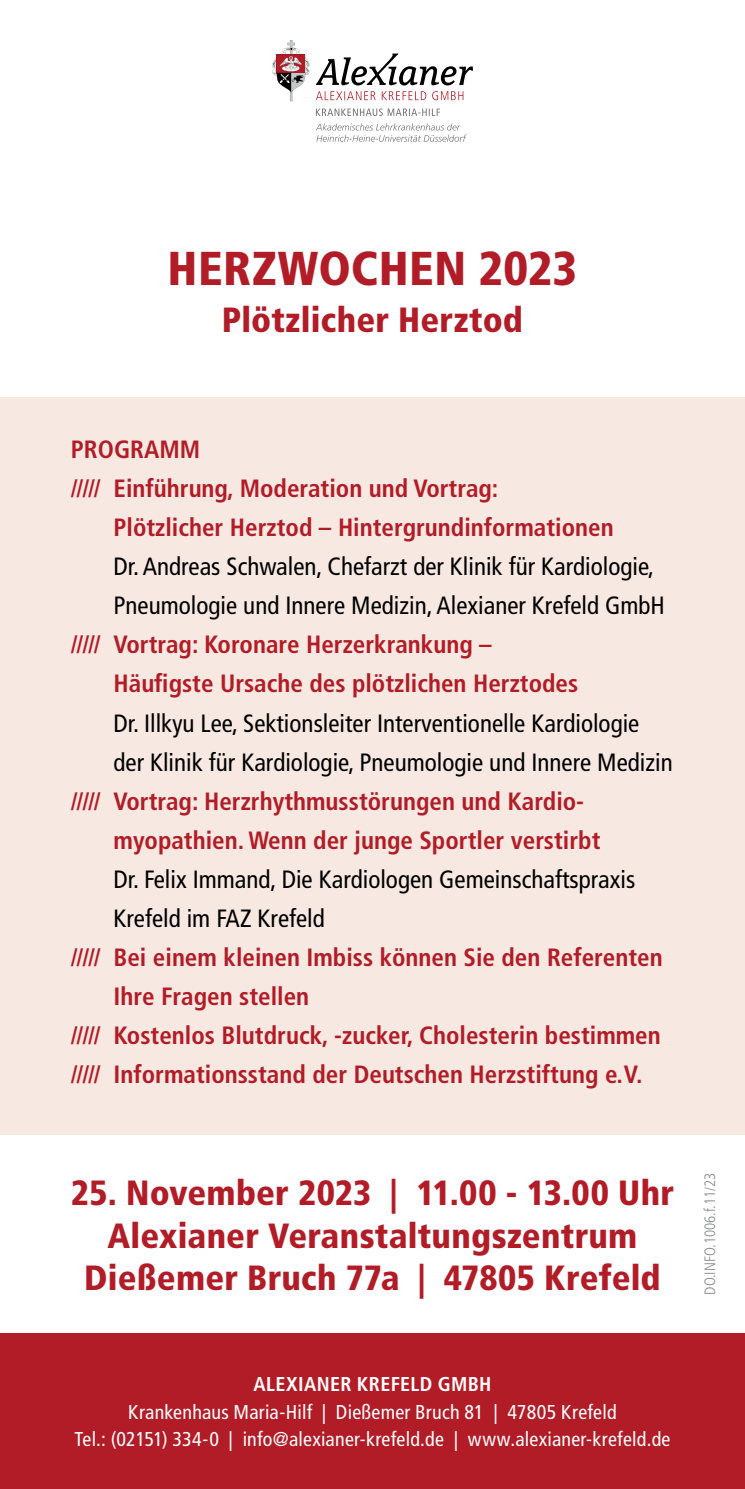
<style>
.page{position:relative;width:745px;height:1489px;background:#fff}
.page>*{position:absolute;margin:0;border:0;box-sizing:border-box;transform-origin:0 0}
.t1{font:900 condensed 47.5px "Frutiger LT Std";letter-spacing:.01em;color:#b21c27}
.t2{font:900 condensed 35px/42.5px "Frutiger LT Std";letter-spacing:.005em;color:#b21c27;text-align:center}
.t3{font:700 condensed 25px/39px "Frutiger LT Std";color:#b21c27}
.t4{font:condensed 25px/39px "Frutiger LT Std";color:#000}
.t5{font:condensed 20px/27.5px "Frutiger LT Std";letter-spacing:.01em;color:#fff;text-align:center}
.t6{font:700 condensed 20px "Frutiger LT Std";letter-spacing:.02em;color:#fff}
.t7{font:300 condensed 15px "Frutiger LT Std";color:#878988}
</style>
<div class="page">
<div style="left:0;top:1332px;width:744px;height:156px;background:#b21c27"></div>
<div style="left:0;top:397px;width:744px;height:737px;background:#f7e8e2"></div>
<svg style="left:272px;top:40px;width:37px;height:61px"></svg>
<svg style="left:316px;top:123px;width:150px;height:19px"></svg>
<svg style="left:316px;top:108px;width:123px;height:8px"></svg>
<svg style="left:316px;top:91px;width:147px;height:9px"></svg>
<svg style="left:316px;top:54px;width:156px;height:31px"></svg>
<h1 class="t1" style="left:167px;top:240px;width:411px">HERZWOCHEN 2023</h1>
<h2 class="t2" style="left:222px;top:299px;width:302px">Plötzlicher Herztod</h2>
<p class="t3" style="left:71px;top:430px;width:131px">PROGRAMM</p>
<p class="t3" style="left:71px;top:469px;width:429px">///// Einführung, Moderation und Vortrag:</p>
<p class="t3" style="left:113px;top:508px;width:501px">Plötzlicher Herztod – Hintergrundinformationen</p>
<p class="t4" style="left:113px;top:547px;width:552px">Dr. Andreas Schwalen, Chefarzt der Klinik für Kardiologie,<br>Pneumologie und Innere Medizin, Alexianer Krefeld GmbH</p>
<p class="t3" style="left:113px;top:625px;width:466px;text-indent:-43px">///// Vortrag: Koronare Herzerkrankung –<br>Häufigste Ursache des plötzlichen Herztodes</p>
<p class="t4" style="left:113px;top:703px;width:560px">Dr. Illkyu Lee, Sektionsleiter Interventionelle Kardiologie der Klinik für Kardiologie, Pneumologie und Innere Medizin</p>
<p class="t3" style="left:113px;top:781px;width:488px;text-indent:-43px">///// Vortrag: Herzrhythmusstörungen und Kardio&shy;myopathien. Wenn der junge Sportler verstirbt</p>
<p class="t4" style="left:113px;top:859px;width:523px">Dr. Felix Immand, Die Kardiologen Gemeinschaftspraxis<br>Krefeld im FAZ Krefeld</p>
<p class="t3" style="left:71px;top:937px;width:592px">///// Bei einem kleinen Imbiss können Sie den Referenten</p>
<p class="t3" style="left:113px;top:976px;width:197px">Ihre Fragen stellen</p>
<p class="t3" style="left:71px;top:1015px;width:591px">///// Kostenlos Blutdruck, -zucker, Cholesterin bestimmen</p>
<p class="t3" style="left:71px;top:1054px;width:572px">///// Informationsstand der Deutschen Herzstiftung e.V.</p>
<h2 class="t2" style="left:71px;top:1171px;width:604px">25. November 2023 | 11.00 - 13.00 Uhr<br>Alexianer Veranstaltungszentrum<br>Dießemer Bruch 77a | 47805 Krefeld</h2>
<p class="t7" style="left:701px;top:1294px;width:123px;rotate:-90deg">DO.INFO.1006.f.11/23</p>
<p class="t6" style="left:253px;top:1372px;width:239px">ALEXIANER KREFELD GMBH</p>
<p class="t5" style="left:74px;top:1398px;width:597px">Krankenhaus Maria-Hilf | Dießemer Bruch 81 | 47805 Krefeld<br>Tel.: (02151) 334-0 | info@alexianer-krefeld.de | www.alexianer-krefeld.de</p>
</div>
